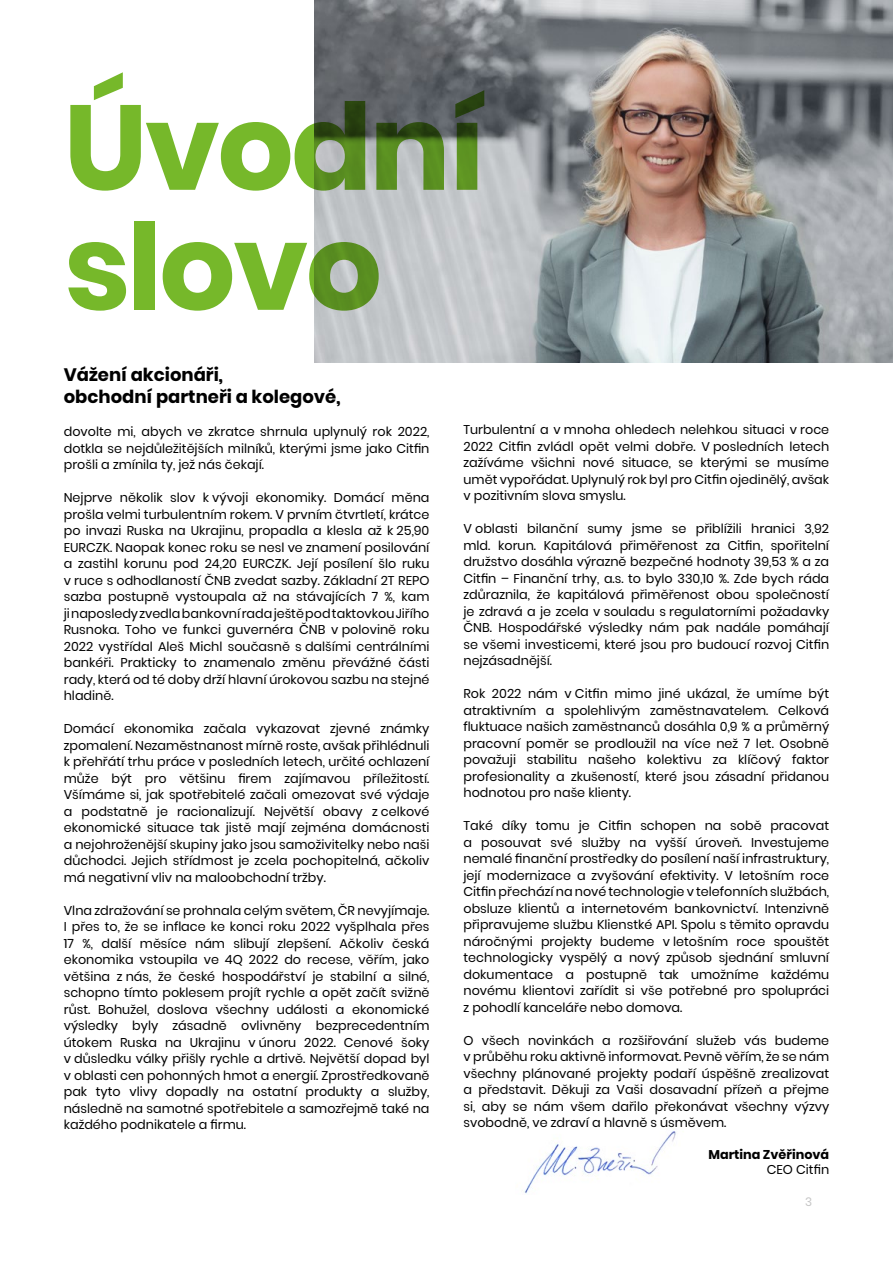
<style>
.page{position:relative;width:893px;height:1263px;background:#fff}
.page>*{position:absolute;margin:0;border:0;box-sizing:border-box;transform-origin:0 0}
.t1{font:700 120px/120px "Poppins";letter-spacing:-.025em;color:#76b82a}
.t2{font:700 18px/21.6px "Poppins";color:#000}
.t3{font:12.75px/16.5px "Poppins";color:#000;text-align:justify}
.t4{font:700 12.75px "Poppins";color:#000}
.t5{font:12px "Poppins";color:#c6c6c6}
</style>
<div class="page">
<img style="left:315px;top:0;width:578px;height:362px">
<img style="left:524px;top:1129px;width:152px;height:65px">
<h1 class="t1" style="left:64px;top:88px;width:424px">Úvodní slovo</h1>
<h2 class="t2" style="left:64px;top:364px;width:278px">Vážení akcionáři,<br>obchodní partneři a kolegové,</h2>
<p class="t3" style="left:64px;top:423px;width:367px">dovolte mi, abych ve zkratce shrnula uplynulý rok 2022, dotkla se nejdůležitějších milníků, kterými jsme jako Citfin prošli a zmínila ty, jež nás čekají.</p>
<p class="t3" style="left:64px;top:489px;width:367px">Nejprve několik slov k vývoji ekonomiky. Domácí měna prošla velmi turbulentním rokem. V prvním čtvrtletí, krátce po invazi Ruska na Ukrajinu, propadla a klesla až k 25,90<br>EURCZK. Naopak konec roku se nesl ve znamení posilování a zastihl korunu pod 24,20 EURCZK. Její posílení šlo ruku v ruce s odhodlaností ČNB zvedat sazby. Základní 2T REPO sazba postupně vystoupala až na stávajících 7 %, kam ji naposledy zvedla bankovní rada ještě pod taktovkou Jiřího Rusnoka. Toho ve funkci guvernéra ČNB v polovině roku 2022 vystřídal Aleš Michl současně s dalšími centrálními bankéři. Prakticky to znamenalo změnu převážné části rady, která od té doby drží hlavní úrokovou sazbu na stejné hladině.</p>
<p class="t3" style="left:64px;top:720px;width:367px">Domácí ekonomika začala vykazovat zjevné známky zpomalení. Nezaměstnanost mírně roste, avšak přihlédnuli k přehřátí trhu práce v posledních letech, určité ochlazení může být pro většinu firem zajímavou příležitostí.<br>Všímáme si, jak spotřebitelé začali omezovat své výdaje a podstatně je racionalizují. Největší obavy z celkové ekonomické situace tak jistě mají zejména domácnosti a nejohroženější skupiny jako jsou samoživitelky nebo naši důchodci. Jejich střídmost je zcela pochopitelná, ačkoliv má negativní vliv na maloobchodní tržby.</p>
<p class="t3" style="left:64px;top:902px;width:367px">Vlna zdražování se prohnala celým světem, ČR nevyjímaje.<br>I přes to, že se inflace ke konci roku 2022 vyšplhala přes 17 %, další měsíce nám slibují zlepšení. Ačkoliv česká ekonomika vstoupila ve 4Q 2022 do recese, věřím, jako většina z nás, že české hospodářství je stabilní a silné, schopno tímto poklesem projít rychle a opět začít svižně růst. Bohužel, doslova všechny události a ekonomické výsledky byly zásadně ovlivněny bezprecedentním útokem Ruska na Ukrajinu v únoru 2022. Cenové šoky v důsledku války přišly rychle a drtivě. Největší dopad byl v oblasti cen pohonných hmot a energií. Zprostředkovaně pak tyto vlivy dopadly na ostatní produkty a služby, následně na samotné spotřebitele a samozřejmě také na každého podnikatele a firmu.</p>
<p class="t3" style="left:463px;top:422px;width:367px">Turbulentní a v mnoha ohledech nelehkou situaci v roce 2022 Citfin zvládl opět velmi dobře. V posledních letech zažíváme všichni nové situace, se kterými se musíme umět vypořádat. Uplynulý rok byl pro Citfin ojedinělý, avšak v pozitivním slova smyslu.</p>
<p class="t3" style="left:463px;top:521px;width:367px">V oblasti bilanční sumy jsme se přiblížili hranici 3,92 mld. korun. Kapitálová přiměřenost za Citfin, spořitelní družstvo dosáhla výrazně bezpečné hodnoty 39,53 % a za Citfin – Finanční trhy, a.s. to bylo 330,10 %. Zde bych ráda zdůraznila, že kapitálová přiměřenost obou společností je zdravá a je zcela v souladu s regulatorními požadavky ČNB. Hospodářské výsledky nám pak nadále pomáhají se všemi investicemi, které jsou pro budoucí rozvoj Citfin nejzásadnější.</p>
<p class="t3" style="left:463px;top:686px;width:367px">Rok 2022 nám v Citfin mimo jiné ukázal, že umíme být atraktivním a spolehlivým zaměstnavatelem. Celková fluktuace našich zaměstnanců dosáhla 0,9 % a průměrný pracovní poměr se prodloužil na více než 7 let. Osobně považuji stabilitu našeho kolektivu za klíčový faktor profesionality a zkušeností, které jsou zásadní přidanou hodnotou pro naše klienty.</p>
<p class="t3" style="left:463px;top:818px;width:367px">Také díky tomu je Citfin schopen na sobě pracovat a posouvat své služby na vyšší úroveň. Investujeme nemalé finanční prostředky do posílení naší infrastruktury, její modernizace a zvyšování efektivity. V letošním roce Citfin přechází na nové technologie v telefonních službách, obsluze klientů a internetovém bankovnictví. Intenzivně připravujeme službu Klienstké API. Spolu s těmito opravdu náročnými projekty budeme v letošním roce spouštět technologicky vyspělý a nový způsob sjednání smluvní dokumentace a postupně tak umožníme každému novému klientovi zařídit si vše potřebné pro spolupráci z pohodlí kanceláře nebo domova.</p>
<p class="t3" style="left:463px;top:1032px;width:367px">O všech novinkách a rozšiřování služeb vás budeme v průběhu roku aktivně informovat. Pevně věřím, že se nám všechny plánované projekty podaří úspěšně zrealizovat a představit. Děkuji za Vaši dosavadní přízeň a přejme si, aby se nám všem dařilo překonávat všechny výzvy svobodně, ve zdraví a hlavně s úsměvem.</p>
<p class="t4" style="left:708px;top:1147px;width:122px">Martina Zvěřinová</p>
<p class="t3" style="left:767px;top:1162px;width:64px">CEO Citfin</p>
<p class="t5" style="left:805px;top:1194px;width:9px">3</p>
</div>
